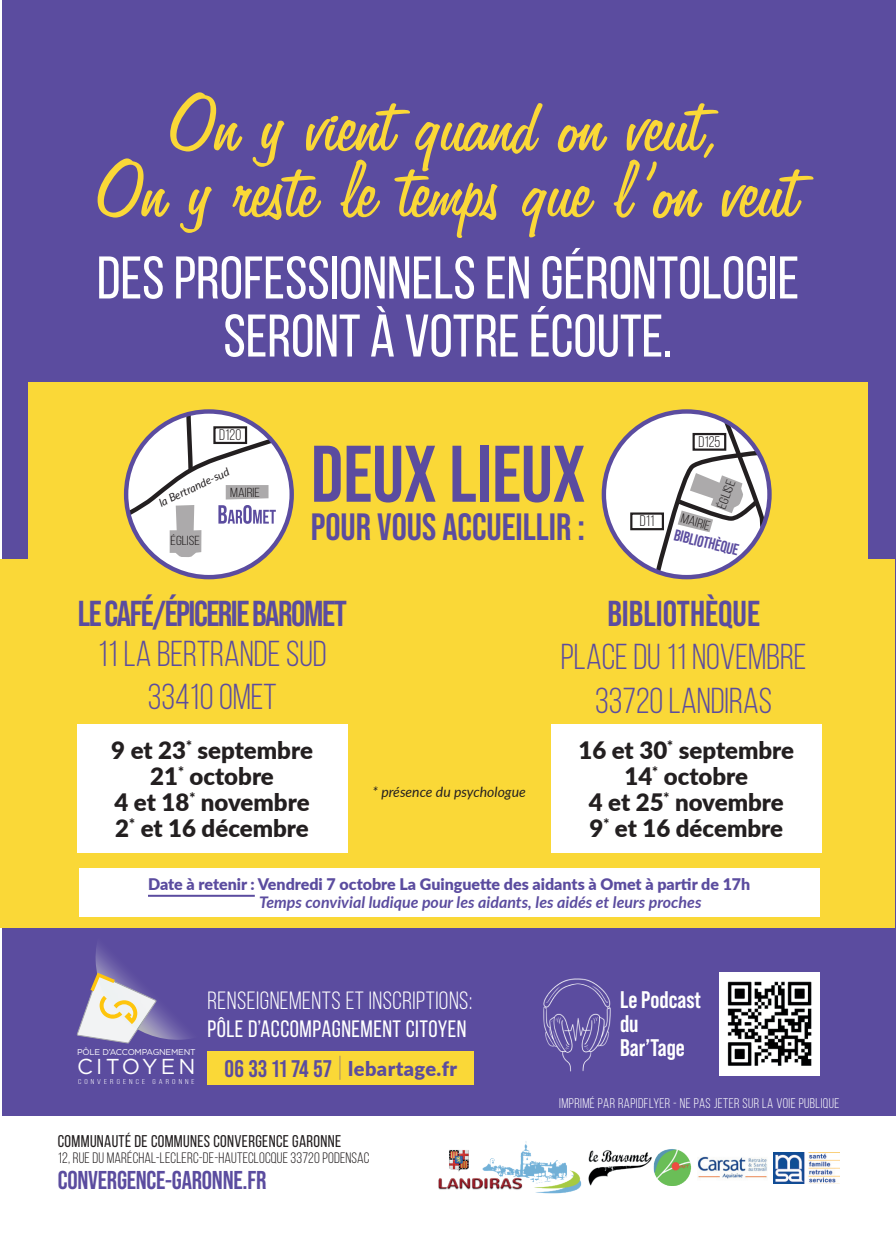
<style>
.page{position:relative;width:896px;height:1248px;background:#fff}
.page>*{position:absolute;margin:0;border:0;box-sizing:border-box;transform-origin:0 0}
.t1{font:91.2px/66px "Freehand 575 BT Regular B";color:#fad837;text-align:center}
.t2{font:700 80px "Bebas Neue Pro";color:#5b4c9f}
.t3{font:60px/58px "Bebas Neue";color:#fff;text-align:center}
.t4{font:700 38px "Bebas Neue Pro";color:#5b4c9f}
.t5{font:36px/43.2px "Bebas Neue";color:#5b4c9f;text-align:center}
.t6{font:700 36px "Bebas Neue Pro";letter-spacing:-.04em;color:#5b4c9f}
.t7{font:700 36px "Bebas Neue Pro";color:#5b4c9f}
.t8{font:700 25.8px "Bebas Neue Pro";letter-spacing:-.01em;color:#5b4c9f}
.t9{font:25px "Bebas Neue";letter-spacing:.02em;color:#fff}
.t10{font:900 24px/26px "Lato";color:#231f20;text-align:center}
.t11{font:700 24px/24px "Bebas Neue Pro";color:#fff}
.t12{font:23.6px "Bebas Neue";letter-spacing:.02em;color:#fff}
.t13{font:21.6px "Gotham";letter-spacing:.15em;color:#fff}
.t14{font:900 20px "Lato";letter-spacing:.02em;color:#5b4c9f}
.t15{font:17px "Bebas Neue";letter-spacing:.02em;color:#231f20}
.t16{font:900 16px "Lato";color:#5b4c9f}
.t17{font:italic 700 16px "Lato";color:#5b4c9f}
.t18{font:700 16px "Bebas Neue Pro";color:#5b4c9f}
.t19{font:15.4px "Bebas Neue";color:#231f20}
.t20{font:15px "Bebas Neue";letter-spacing:.01em;color:#231f20}
.t21{font:14px "Bebas Neue";letter-spacing:.03em;color:#fff}
.t22{font:italic 14px "Lato";color:#231f20}
.t23{font:13px "Bebas Neue";color:#231f20;scale:1.18 1}
.t24{font:italic 11px "Lato";color:#231f20}
.t25{font:8.4px "Gotham";letter-spacing:-.025em;color:#fff}
.t26{font:7px "Bebas Neue";letter-spacing:.35em;color:#fff;scale:1.25 1}
.s1{font-family:"Bebas Neue Pro";font-weight:700;font-size:24px}
.s2{font-family:"Bebas Neue Pro";font-weight:300;font-size:24px}
</style>
<div class="page">
<div style="left:2px;top:0;width:894px;height:1115px;background:#5b4c9f"></div>
<div style="left:0;top:558px;width:895px;height:369px;background:#fad837"></div>
<div style="left:28px;top:382px;width:839px;height:385px;background:#fad837"></div>
<img style="left:588px;top:1150px;width:64px;height:35px">
<img style="left:653px;top:1149px;width:38px;height:36px">
<img style="left:698px;top:1156px;width:69px;height:23px">
<img style="left:773px;top:1152px;width:66px;height:31px">
<svg style="left:126px;top:411px;width:166px;height:166px;fill:#fff"></svg>
<svg style="left:123px;top:409px;width:154px;height:148px"></svg>
<div style="left:124px;top:409px;width:170px;height:170px;border:4px solid #5b4c9f;border-radius:50%"></div>
<img style="left:438px;top:1141px;width:144px;height:53px">
<div style="left:207px;top:1050px;width:267px;height:34px;background:#fad837"></div>
<svg style="left:77px;top:945px;width:113px;height:98px"></svg>
<svg style="left:646px;top:161px;width:11px;height:20px"></svg>
<img style="left:543px;top:978px;width:68px;height:94px">
<img style="left:719px;top:972px;width:100px;height:103px">
<div style="left:77px;top:724px;width:270px;height:128px;background:#fff"></div>
<div style="left:551px;top:724px;width:270px;height:128px;background:#fff"></div>
<div style="left:604px;top:411px;width:165px;height:166px;background:#fff;border-radius:50%"></div>
<div style="left:630px;top:512px;width:34px;height:18px;border:2px solid #231f20"></div>
<svg style="left:654px;top:417px;width:113px;height:158px"></svg>
<div style="left:602px;top:409px;width:169px;height:170px;border:4px solid #5b4c9f;border-radius:50%"></div>
<div style="left:79px;top:868px;width:740px;height:48px;background:#fff"></div>
<hr style="left:148px;top:894px;width:107px;height:2px;background:#5b4c9f">
<h1 class="t1" style="left:96px;top:91px;width:705px">On y vient quand on veut,<br>On y reste le temps que l on veut</h1>
<h3 class="t3" style="left:97px;top:248px;width:704px">DES PROFESSIONNELS EN GÉRONTOLOGIE<br>SERONT À VOTRE ÉCOUTE.</h3>
<p class="t19" style="left:219px;top:426px;width:23px">D120</p>
<p class="t24" style="left:156px;top:496px;width:78px;rotate:-25deg">la Bertrande-sud</p>
<p class="t23" style="left:171px;top:534px;width:26px">ÉGLISE</p>
<p class="t23" style="left:230px;top:485px;width:27px">MAIRIE</p>
<h2 class="t2" style="left:311px;top:428px;width:276px">DEUX LIEUX</h2>
<h3 class="t4" style="left:311px;top:505px;width:276px">POUR VOUS ACCUEILLIR :</h3>
<p class="t19" style="left:640px;top:512px;width:16px">D11</p>
<p class="t19" style="left:698px;top:433px;width:23px">D125</p>
<p class="t23" style="left:714px;top:505px;width:26px;rotate:-69deg">ÉGLISE</p>
<p class="t23" style="left:683px;top:511px;width:27px;rotate:16deg">MAIRIE</p>
<p class="t18" style="left:676px;top:525px;width:68px;rotate:14deg">BIBLIOTHÈQUE</p>
<h3 class="t6" style="left:78px;top:593px;width:270px">LE CAFÉ/ÉPICERIE BAROMET</h3>
<h3 class="t5" style="left:98px;top:632px;width:230px">11 LA BERTRANDE SUD<br>33410 OMET</h3>
<h3 class="t7" style="left:607px;top:593px;width:154px">BIBLIOTHÈQUE</h3>
<h3 class="t5" style="left:561px;top:635px;width:247px">PLACE DU 11 NOVEMBRE<br>33720 LANDIRAS</h3>
<p class="t10" style="left:111px;top:736px;width:203px">9 et 23<sup>*</sup> septembre<br>21<sup>*</sup> octobre<br>4 et 18<sup>*</sup> novembre<br>2<sup>*</sup> et 16 décembre</p>
<p class="t10" style="left:578px;top:736px;width:217px">16 et 30<sup>*</sup> septembre<br>14<sup>*</sup> octobre<br>4 et 25<sup>*</sup> novembre<br>9<sup>*</sup> et 16 décembre</p>
<p class="t22" style="left:372px;top:781px;width:155px">* présence du psychologue</p>
<p class="t16" style="left:148px;top:871px;width:604px">Date à retenir : Vendredi 7 octobre La Guinguette des aidants à Omet à partir de 17h</p>
<p class="t17" style="left:259px;top:890px;width:444px">Temps convivial ludique pour les aidants, les aidés et leurs proches</p>
<p class="t25" style="left:77px;top:1046px;width:120px">PÔLE D’ACCOMPAGNEMENT</p>
<p class="t13" style="left:77px;top:1052px;width:120px">CITOYEN</p>
<p class="t26" style="left:78px;top:1078px;width:95px">CONVERGENCE GARONNE</p>
<p class="t9" style="left:207px;top:986px;width:266px">RENSEIGNEMENTS ET INSCRIPTIONS:</p>
<p class="t12" style="left:207px;top:1016px;width:261px">PÔLE D’ACCOMPAGNEMENT CITOYEN</p>
<p class="t14" style="left:224px;top:1053px;width:234px"><span class="s1">06 33 11 74 57</span> <span class="s2">|</span> lebartage.fr</p>
<p class="t15" style="left:58px;top:1131px;width:285px">COMMUNAUTÉ DE COMMUNES CONVERGENCE GARONNE</p>
<p class="t20" style="left:58px;top:1149px;width:313px">12, RUE DU MARÉCHAL-LECLERC-DE-HAUTECLOCQUE 33720 PODENSAC</p>
<p class="t8" style="left:58px;top:1165px;width:210px">CONVERGENCE-GARONNE.FR</p>
<p class="t11" style="left:620px;top:987px;width:82px">Le Podcast du<br>Bar’Tage</p>
<p class="t21" style="left:559px;top:1095px;width:282px">IMPRIMÉ PAR RAPIDFLYER - NE PAS JETER SUR LA VOIE PUBLIQUE</p>
</div>
